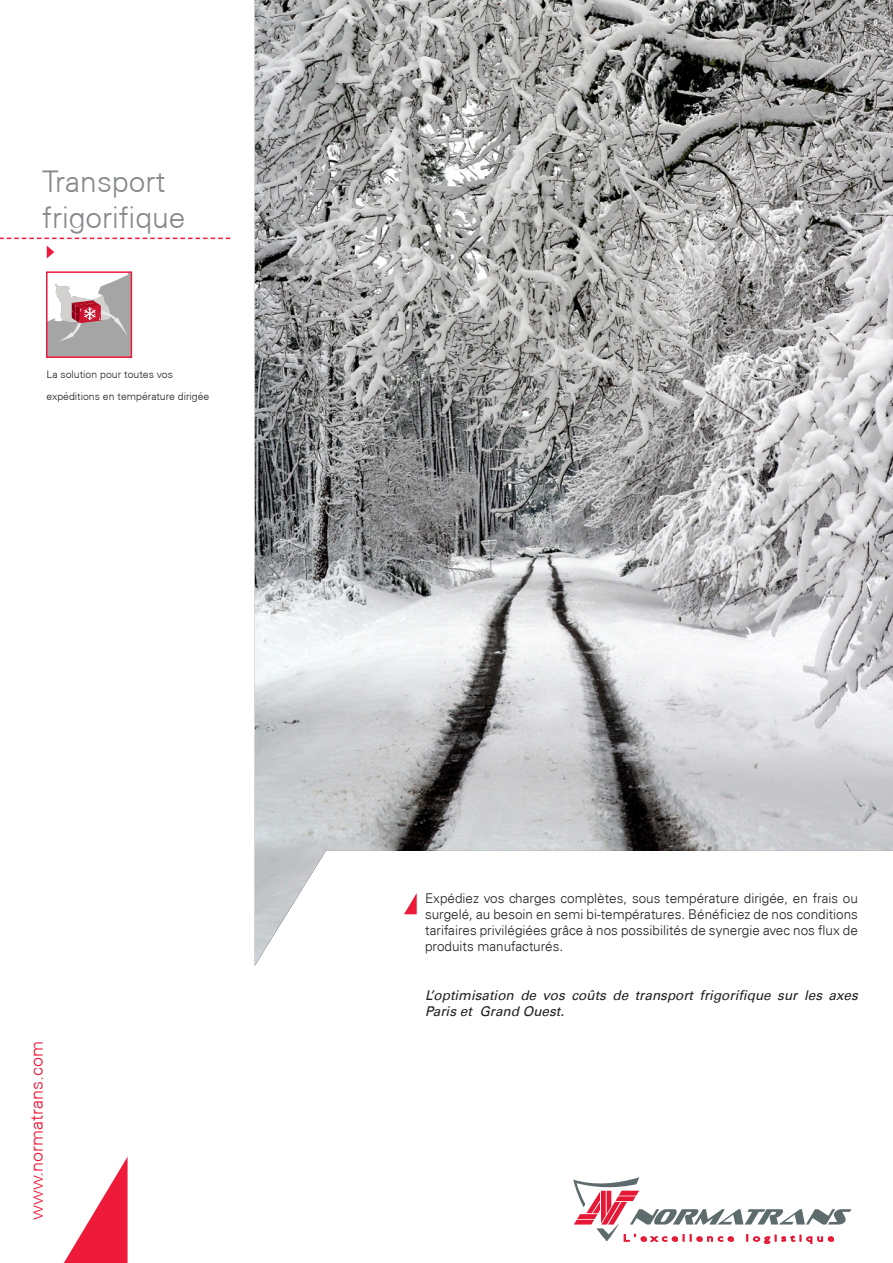
<style>
.page{position:relative;width:893px;height:1263px;background:#fff}
.page>*{position:absolute;margin:0;border:0;box-sizing:border-box;transform-origin:0 0}
.t1{font:300 30px/36px "Univers CE";color:#878a8c}
.t2{font:300 18px "Univers CE";color:#ed1a3a}
.t3{font:300 13.5px/16.2px "Univers LT";color:#231f20;text-align:justify}
.t4{font:italic 13.5px/16.2px "Univers LT";color:#231f20}
.t5{font:300 10.5px/22.5px "Univers CE";color:#231f20}
</style>
<div class="page">
<img style="left:255px;top:0;width:638px;height:966px">
<svg style="left:404px;top:893px;width:13px;height:21px"></svg>
<svg style="left:64px;top:1157px;width:64px;height:106px"></svg>
<svg style="left:47px;top:246px;width:7px;height:13px"></svg>
<svg style="left:49px;top:274px;width:80px;height:81px"></svg>
<div style="left:46px;top:271px;width:86px;height:87px;border:2px solid #ed1a3a"></div>
<svg style="left:0;top:238px;width:230px;height:1px"></svg>
<svg style="left:573px;top:1177px;width:278px;height:66px"></svg>
<p class="t1" style="left:42px;top:164px;width:145px">Transport frigorifique</p>
<p class="t5" style="left:47px;top:363px;width:164px">La solution pour toutes vos expéditions en température dirigée</p>
<p class="t2" style="left:26px;top:1220px;width:181px;rotate:-90deg">www.normatrans.com</p>
<p class="t3" style="left:425px;top:890px;width:434px">Expédiez vos charges complètes, sous température dirigée, en frais ou surgelé, au besoin en semi bi-températures. Bénéficiez de nos conditions tarifaires privilégiées grâce à nos possibilités de synergie avec nos flux de produits manufacturés.</p>
<p class="t4" style="left:425px;top:987px;width:434px">L’optimisation de vos coûts de transport frigorifique sur les axes<br>Paris et Grand Ouest.</p>
</div>
